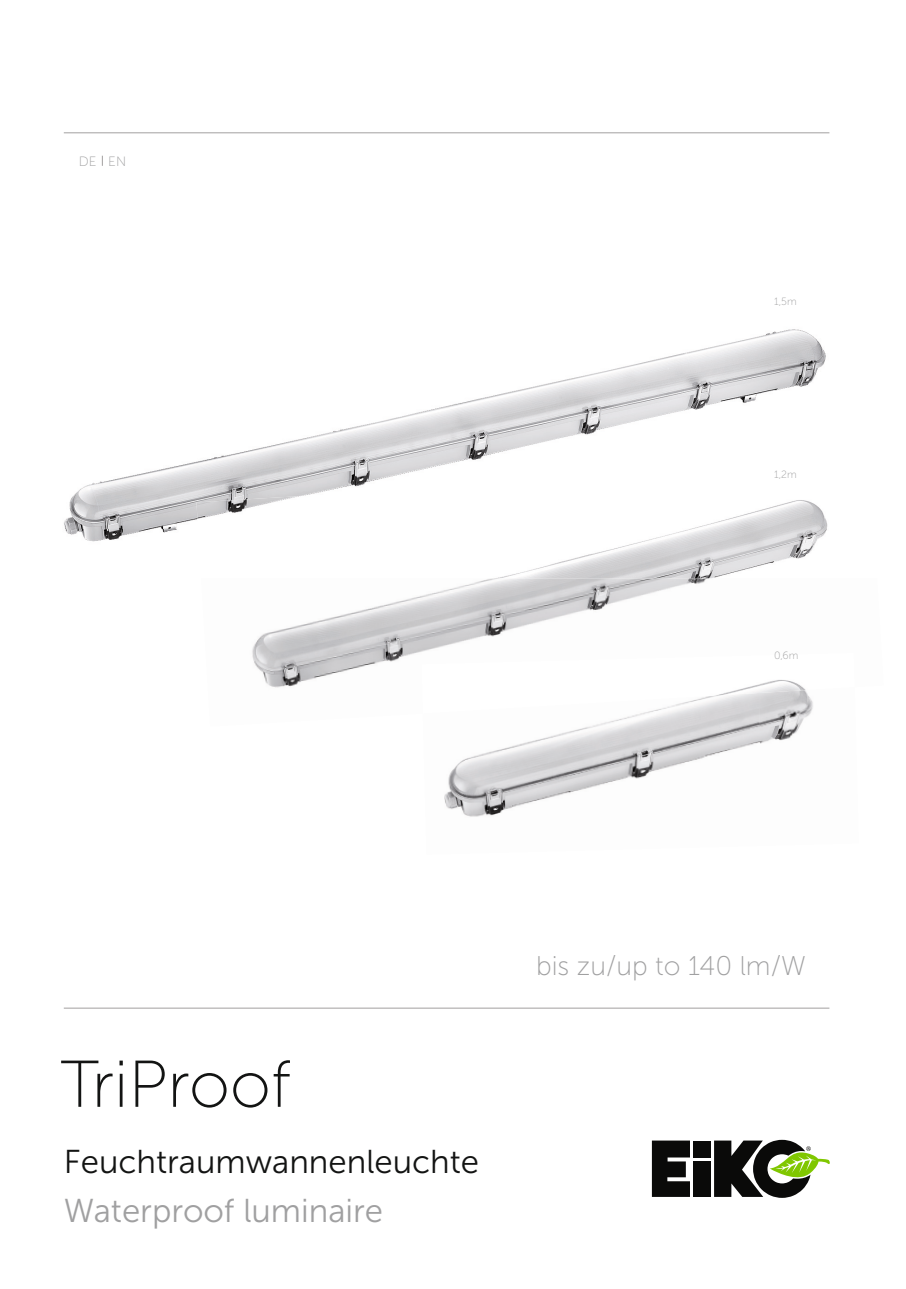
<style>
.page{position:relative;width:906px;height:1289px;background:#fff}
.page>*{position:absolute;margin:0;border:0;box-sizing:border-box;transform-origin:0 0}
.t1{font:66px "Museo Sans 100";color:#131413}
.t2{font:33px "Museo Sans 300";color:#131413}
.t3{font:33px "Museo Sans 300";color:#a0a0a1}
.t4{font:27px "Museo Sans 100";color:#a0a0a1}
.t5{font:13.5px "Museo Sans 100";color:#a0a0a1}
.t6{font:10.5px "Museo Sans 100";color:#a0a0a1}
</style>
<div class="page">
<img style="left:64px;top:378px;width:507px;height:151px">
<img style="left:571px;top:329px;width:255px;height:107px">
<img style="left:65px;top:529px;width:112px;height:13px">
<svg style="left:652px;top:1139px;width:178px;height:58px"></svg>
<hr style="left:64px;top:132px;width:765px;height:1px;background:#a2a0a0">
<hr style="left:64px;top:1007px;width:765px;height:1px;background:#a2a0a0">
<img style="left:252px;top:578px;width:460px;height:110px">
<img style="left:196px;top:461px;width:632px;height:117px">
<img style="left:444px;top:713px;width:314px;height:104px">
<img style="left:758px;top:713px;width:53px;height:31px">
<img style="left:421px;top:652px;width:392px;height:61px">
<p class="t5" style="left:79px;top:154px;width:49px">DE EN</p>
<p class="t6" style="left:774px;top:296px;width:24px">1,5m</p>
<p class="t6" style="left:774px;top:469px;width:24px">1,2m</p>
<p class="t6" style="left:774px;top:649px;width:26px">0,6m</p>
<h1 class="t1" style="left:61px;top:1049px;width:232px">TriProof</h1>
<p class="t2" style="left:64px;top:1143px;width:417px">Feuchtraumwannenleuchte</p>
<p class="t3" style="left:64px;top:1193px;width:321px">Waterproof luminaire</p>
<p class="t4" style="left:536px;top:951px;width:271px">bis zu/up to 140 lm/W</p>
</div>
